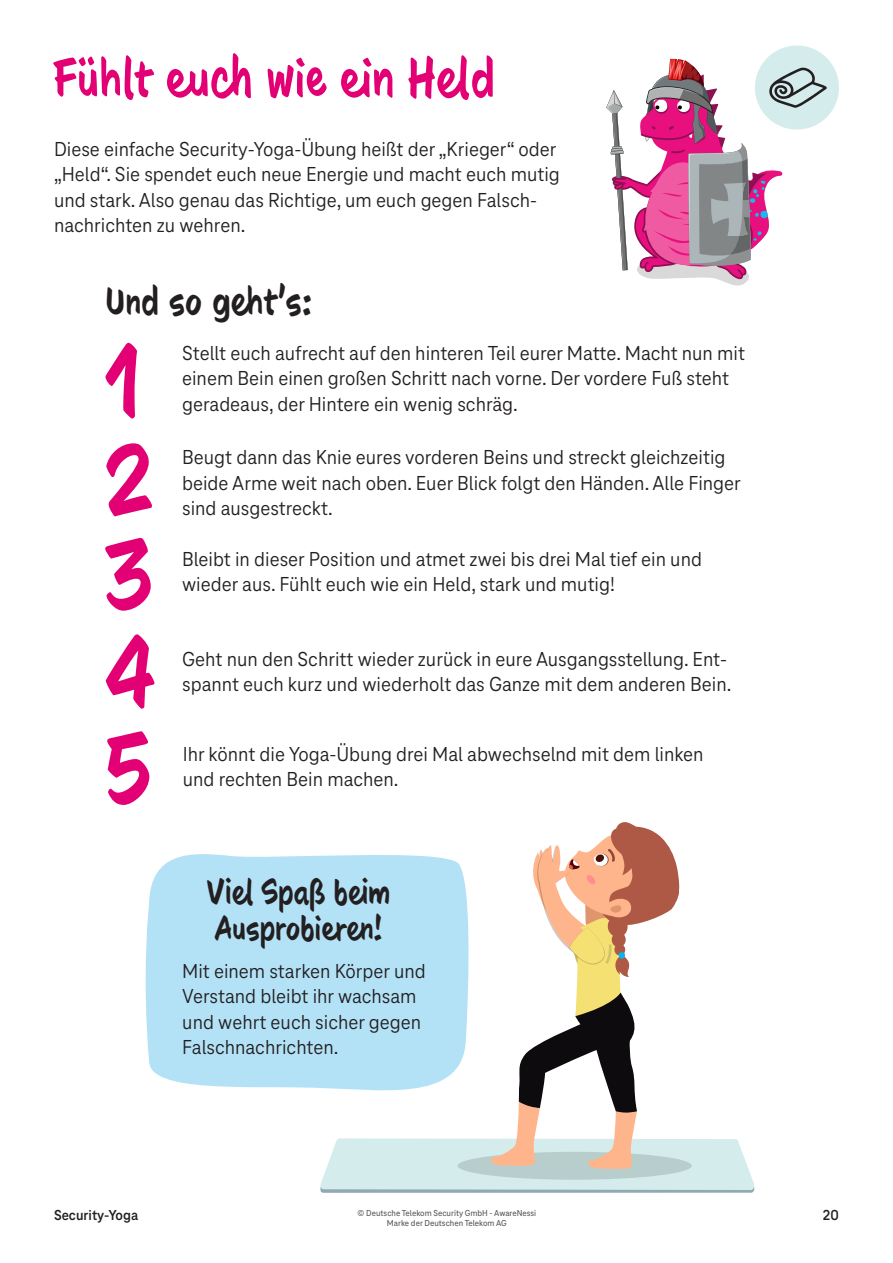
<style>
.page{position:relative;width:893px;height:1263px;background:#fff}
.page>*{position:absolute;margin:0;border:0;box-sizing:border-box;transform-origin:0 0}
.t1{font:700 105px/193.4px "Tele Neo Marker";color:#e20074}
.t2{font:700 57px "Tele Neo Marker";letter-spacing:.025em;color:#e20074}
.t3{font:700 42px "Tele Neo Marker";letter-spacing:.025em;color:#231f20}
.t4{font:700 36px/36px "Tele Neo Marker";letter-spacing:.025em;color:#231f20}
.t5{font:21px/25.2px "Tele Neo";color:#231f20}
.t6{font:700 15px "Tele Neo";color:#231f20}
.t7{font:500 9px/10.5px "Tele Neo";color:#57585a;text-align:center}
</style>
<div class="page">
<div style="left:755px;top:45px;width:84px;height:85px;background:#d4edec;border-radius:50%"></div>
<div style="left:145px;top:854px;width:175px;height:234px;background:#b3e2f7"></div>
<svg style="left:606px;top:59px;width:221px;height:227px"></svg>
<svg style="left:320px;top:822px;width:435px;height:371px"></svg>
<h2 class="t2" style="left:54px;top:41px;width:442px">Fühlt euch wie ein Held</h2>
<p class="t5" style="left:54px;top:137px;width:507px">Diese einfache Security-Yoga-Übung heißt der „Krieger“ oder „Held“. Sie spendet euch neue Energie und macht euch mutig und stark. Also genau das Richtige, um euch gegen Falsch&shy;nachrichten zu wehren.</p>
<h3 class="t3" style="left:106px;top:273px;width:207px">Und so geht’s:</h3>
<h1 class="t1" style="left:106px;top:285px;width:47px">1<br>3</h1>
<h1 class="t1" style="left:106px;top:381px;width:50px">2<br>4</h1>
<h1 class="t1" style="left:106px;top:671px;width:46px">5</h1>
<p class="t5" style="left:182px;top:341px;width:564px">Stellt euch aufrecht auf den hinteren Teil eurer Matte. Macht nun mit einem Bein einen großen Schritt nach vorne. Der vordere Fuß steht geradeaus, der Hintere ein wenig schräg.</p>
<p class="t5" style="left:182px;top:445px;width:560px">Beugt dann das Knie eures vorderen Beins und streckt gleichzeitig beide Arme weit nach oben. Euer Blick folgt den Händen. Alle Finger sind ausgestreckt.</p>
<p class="t5" style="left:182px;top:547px;width:521px">Bleibt in dieser Position und atmet zwei bis drei Mal tief ein und wieder aus. Fühlt euch wie ein Held, stark und mutig!</p>
<p class="t5" style="left:182px;top:647px;width:551px">Geht nun den Schritt wieder zurück in eure Ausgangsstellung. Ent&shy;spannt euch kurz und wiederholt das Ganze mit dem anderen Bein.</p>
<p class="t5" style="left:183px;top:741px;width:522px">Ihr könnt die Yoga-Übung drei Mal abwechselnd mit dem linken und rechten Bein machen.</p>
<h3 class="t4" style="left:208px;top:873px;width:184px">Viel Spaß beim<br>Ausprobieren!</h3>
<p class="t5" style="left:182px;top:959px;width:245px">Mit einem starken Körper und<br>Verstand bleibt ihr wachsam und wehrt euch sicher gegen<br>Falschnachrichten.</p>
<p class="t7" style="left:358px;top:1208px;width:180px">© Deutsche Telekom Security GmbH - AwareNessi<br>Marke der Deutschen Telekom AG</p>
<p class="t6" style="left:54px;top:1207px;width:86px">Security-Yoga</p>
<p class="t6" style="left:823px;top:1207px;width:17px">20</p>
</div>
